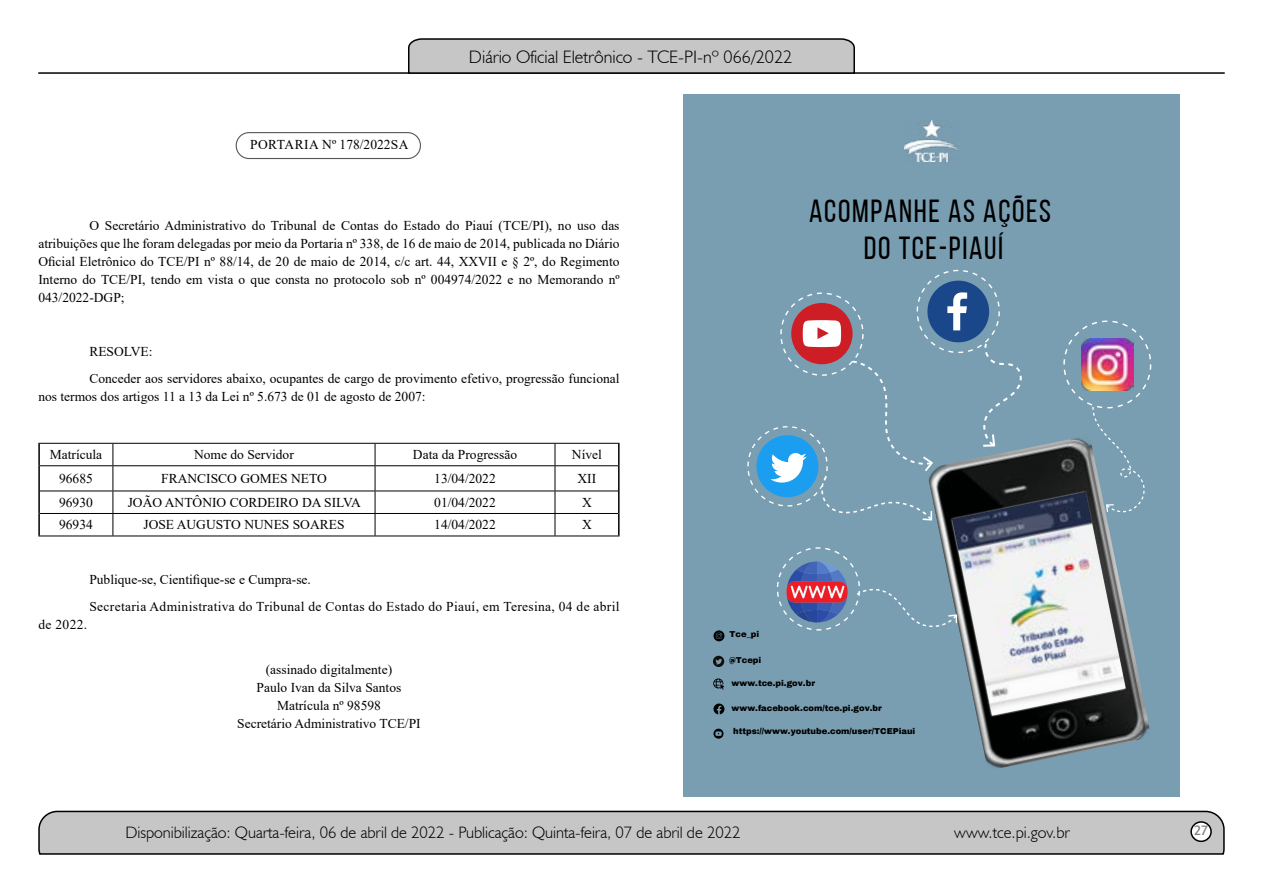
<style>
.page{position:relative;width:1263px;height:893px;background:#fff}
.page>*{position:absolute;margin:0;border:0;box-sizing:border-box;transform-origin:0 0}
.t1{font:31.95px/36.9px "Bebas Neue";letter-spacing:.05em;color:#000;text-align:center}
.t2{font:300 18px "Humanist 521 BT";color:#000}
.t3{font:300 16.5px "Humanist 521 BT";color:#000}
.t4{font:15px "Estrangelo Edessa";color:#808080}
.t5{font:13.5px/18px "Times New Roman";color:#000;text-align:justify}
.t6{font:13.5px/27px "Times New Roman";letter-spacing:.025em;color:#000}
.t7{font:900 8.4px "Archivo";color:#000}
</style>
<div class="page">
<svg style="left:38px;top:810px;width:1187px;height:45px;background:#b9b9b9"></svg>
<div style="left:1191px;top:822px;width:20px;height:19px;background:#fff;border-radius:50%"></div>
<div style="left:1190px;top:821px;width:22px;height:21px;border:2px solid #000;border-radius:50%"></div>
<hr style="left:38px;top:72px;width:1187px;height:2px;background:#000">
<svg style="left:407px;top:38px;width:449px;height:36px;background:#b4b4b4"></svg>
<hr style="left:38px;top:443px;width:75px;height:1px;background:#000">
<hr style="left:113px;top:443px;width:262px;height:1px;background:#000">
<hr style="left:375px;top:443px;width:180px;height:1px;background:#000">
<hr style="left:555px;top:443px;width:64px;height:1px;background:#000">
<hr style="left:40px;top:465px;width:73px;height:1px;background:#000">
<hr style="left:113px;top:465px;width:262px;height:1px;background:#000">
<hr style="left:375px;top:465px;width:180px;height:1px;background:#000">
<hr style="left:555px;top:465px;width:63px;height:1px;background:#000">
<hr style="left:40px;top:491px;width:73px;height:1px;background:#000">
<hr style="left:113px;top:491px;width:262px;height:1px;background:#000">
<hr style="left:375px;top:491px;width:180px;height:1px;background:#000">
<hr style="left:555px;top:491px;width:63px;height:1px;background:#000">
<hr style="left:40px;top:513px;width:73px;height:1px;background:#000">
<hr style="left:113px;top:513px;width:262px;height:1px;background:#000">
<svg style="left:113px;top:444px;width:1px;height:92px"></svg>
<hr style="left:375px;top:513px;width:180px;height:1px;background:#000">
<svg style="left:375px;top:444px;width:1px;height:92px"></svg>
<hr style="left:555px;top:513px;width:63px;height:1px;background:#000">
<svg style="left:555px;top:444px;width:1px;height:92px"></svg>
<hr style="left:38px;top:536px;width:75px;height:1px;background:#000">
<hr style="left:113px;top:536px;width:262px;height:1px;background:#000">
<hr style="left:375px;top:536px;width:180px;height:1px;background:#000">
<hr style="left:555px;top:536px;width:64px;height:1px;background:#000">
<hr style="left:38px;top:444px;width:2px;height:22px;background:#000">
<hr style="left:618px;top:444px;width:2px;height:22px;background:#000">
<hr style="left:38px;top:466px;width:2px;height:25px;background:#000">
<hr style="left:618px;top:466px;width:2px;height:25px;background:#000">
<hr style="left:38px;top:491px;width:2px;height:22px;background:#000">
<hr style="left:618px;top:491px;width:2px;height:22px;background:#000">
<hr style="left:38px;top:513px;width:2px;height:23px;background:#000">
<hr style="left:618px;top:513px;width:2px;height:23px;background:#000">
<div style="left:236px;top:132px;width:185px;height:27px;border:1px solid #575756;border-radius:13px"></div>
<div style="left:683px;top:95px;width:497px;height:702px;background:#7a9eb1"></div>
<svg style="left:713px;top:703px;width:11px;height:11px"></svg>
<svg style="left:713px;top:729px;width:10px;height:10px"></svg>
<svg style="left:713px;top:678px;width:11px;height:12px"></svg>
<svg style="left:747px;top:270px;width:275px;height:251px"></svg>
<svg style="left:713px;top:656px;width:11px;height:11px"></svg>
<svg style="left:713px;top:630px;width:11px;height:11px"></svg>
<img style="left:926px;top:435px;width:224px;height:333px">
<img style="left:952px;top:492px;width:174px;height:224px">
<img style="left:1063px;top:320px;width:88px;height:192px">
<svg style="left:777px;top:547px;width:180px;height:84px"></svg>
<img style="left:905px;top:121px;width:54px;height:40px">
<h2 class="t2" style="left:469px;top:46px;width:325px">Diário Oficial Eletrônico - TCE-PI-nº 066/2022</h2>
<p class="t5" style="left:250px;top:135px;width:160px">PORTARIA Nº 178/2022SA</p>
<p class="t5" style="left:38px;top:216px;width:583px;text-indent:51px">O Secretário Administrativo do Tribunal de Contas do Estado do Piauí (TCE/PI), no uso das atribuições que lhe foram delegadas por meio da Portaria nº 338, de 16 de maio de 2014, publicada no Diário Oficial Eletrônico do TCE/PI nº 88/14, de 20 de maio de 2014, c/c art. 44, XXVII e § 2º, do Regimento Interno do TCE/PI, tendo em vista o que consta no protocolo sob nº 004974/2022 e no Memorando nº 043/2022-DGP;</p>
<p class="t5" style="left:89px;top:337px;width:532px;line-height:27px">RESOLVE:<br>Conceder aos servidores abaixo, ocupantes de cargo de provimento efetivo, progressão funcional</p>
<p class="t5" style="left:38px;top:387px;width:389px">nos termos dos artigos 11 a 13 da Lei nº 5.673 de 01 de agosto de 2007:</p>
<p class="t5" style="left:50px;top:445px;width:54px">Matrícula</p>
<p class="t5" style="left:194px;top:445px;width:101px">Nome do Servidor</p>
<p class="t5" style="left:413px;top:445px;width:106px">Data da Progressão</p>
<p class="t5" style="left:572px;top:445px;width:31px">Nível</p>
<p class="t5" style="left:59px;top:469px;width:35px">96685</p>
<p class="t5" style="left:161px;top:469px;width:167px">FRANCISCO GOMES NETO</p>
<p class="t5" style="left:434px;top:469px;width:63px">13/04/2022</p>
<p class="t5" style="left:577px;top:469px;width:20px">XII</p>
<p class="t5" style="left:59px;top:493px;width:35px">96930</p>
<p class="t5" style="left:128px;top:493px;width:235px">JOÃO ANTÔNIO CORDEIRO DA SILVA</p>
<p class="t5" style="left:434px;top:493px;width:63px">01/04/2022</p>
<p class="t5" style="left:582px;top:493px;width:11px">X</p>
<p class="t5" style="left:59px;top:515px;width:35px">96934</p>
<p class="t5" style="left:143px;top:515px;width:203px">JOSE AUGUSTO NUNES SOARES</p>
<p class="t5" style="left:434px;top:515px;width:63px">14/04/2022</p>
<p class="t5" style="left:582px;top:515px;width:11px">X</p>
<p class="t6" style="left:89px;top:566px;width:532px">Publique-se, Cientifique-se e Cumpra-se.<br>Secretaria Administrativa do Tribunal de Contas do Estado do Piauí, em Teresina, 04 de abril</p>
<p class="t5" style="left:38px;top:615px;width:50px">de 2022.</p>
<h1 class="t1" style="left:809px;top:192px;width:243px">ACOMPANHE AS AÇÕES<br>DO TCE-PIAUÍ</h1>
<p class="t7" style="left:730px;top:629px;width:31px">Tce_pi</p>
<p class="t5" style="left:237px;top:660px;width:185px;text-align:center">(assinado digitalmente)<br>Paulo Ivan da Silva Santos<br>Matrícula nº 98598<br>Secretário Administrativo TCE/PI</p>
<p class="t7" style="left:730px;top:655px;width:33px">@Tcepi</p>
<p class="t7" style="left:732px;top:678px;width:85px">www.tce.pi.gov.br</p>
<p class="t7" style="left:732px;top:703px;width:152px">www.facebook.com/tce.pi.gov.br</p>
<p class="t7" style="left:733px;top:726px;width:184px">https://www.youtube.com/user/TCEPiaui</p>
<p class="t3" style="left:125px;top:822px;width:617px">Disponibilização: Quarta-feira, 06 de abril de 2022 - Publicação: Quinta-feira, 07 de abril de 2022</p>
<p class="t3" style="left:954px;top:822px;width:117px">www.tce.pi.gov.br</p>
<p class="t4" style="left:1194px;top:823px;width:16px">27</p>
</div>
